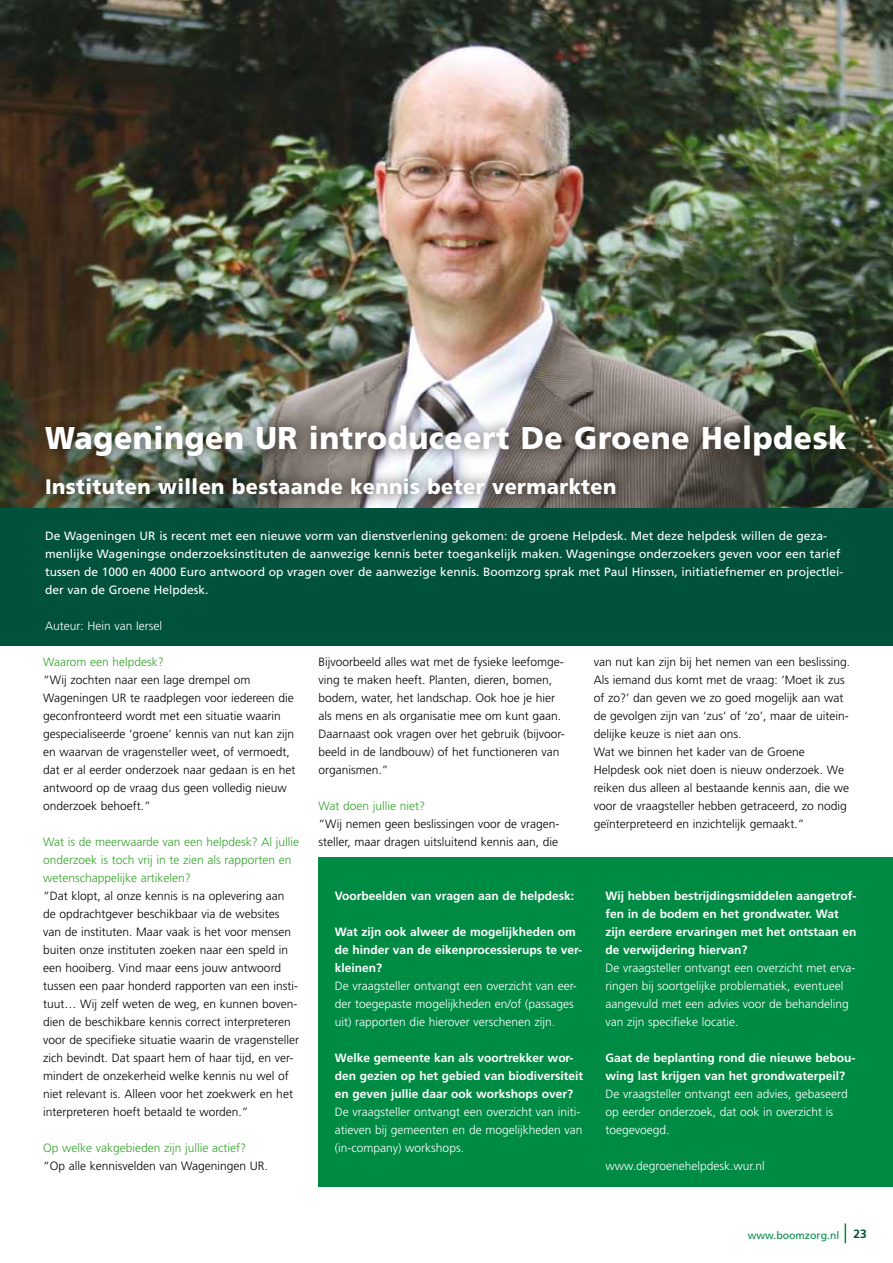
<style>
.page{position:relative;width:893px;height:1263px;background:#fff}
.page>*{position:absolute;margin:0;border:0;box-sizing:border-box;transform-origin:0 0}
.t1{font:900 31.5px "Frutiger";letter-spacing:.02em;color:#fff;scale:.95 1}
.t2{font:900 21px "Frutiger";letter-spacing:.02em;color:#fff;scale:.95 1}
.t3{font:300 12px/18px "Frutiger";color:#000}
.t4{font:300 12px/18px "Frutiger";color:#fff}
.t5{font:700 12px/18px "Frutiger";color:#fff}
.t6{font:12px/18px "Frutiger";color:#fff}
.t7{font:300 12px/18px "Frutiger";color:#35a32c}
.t8{font:10.5px "Frutiger";color:#008b45}
.s1{font-weight:700;font-size:12px;color:#00523c}
</style>
<div class="page">
<svg style="left:845px;top:1223px;width:1px;height:20px"></svg>
<img style="left:0;top:0;width:893px;height:508px">
<div style="left:34px;top:465px;width:595px;height:43px;background:#000;opacity:.3"></div>
<div style="left:32px;top:411px;width:827px;height:58px;background:#000;opacity:.3"></div>
<div style="left:0;top:508px;width:893px;height:137px;background:#00523c"></div>
<div style="left:318px;top:857px;width:575px;height:329px;background:#008b45"></div>
<h1 class="t1" style="left:45px;top:418px;width:845px">Wageningen UR introduceert De Groene Helpdesk</h1>
<h2 class="t2" style="left:45px;top:474px;width:603px">Instituten willen bestaande kennis beter vermarkten</h2>
<p class="t6" style="left:45px;top:527px;width:800px">De Wageningen UR is recent met een nieuwe vorm van dienstverlening gekomen: de groene Helpdesk. Met deze helpdesk willen de geza&shy;menlijke Wageningse onderzoeksinstituten de aanwezige kennis beter toegankelijk maken. Wageningse onderzoekers geven voor een tarief tussen de 1000 en 4000 Euro antwoord op vragen over de aanwezige kennis. Boomzorg sprak met Paul Hinssen, initiatiefnemer en projectlei&shy;der van de Groene Helpdesk.</p>
<p class="t4" style="left:45px;top:617px;width:119px">Auteur: Hein van Iersel</p>
<p class="t7" style="left:43px;top:653px;width:122px">Waarom een helpdesk?</p>
<p class="t3" style="left:43px;top:671px;width:254px">“Wij zochten naar een lage drempel om Wageningen UR te raadplegen voor iedereen die geconfronteerd wordt met een situatie waarin gespecialiseerde ‘groene’ kennis van nut kan zijn en waarvan de vragensteller weet, of vermoedt, dat er al eerder onderzoek naar gedaan is en het antwoord op de vraag dus geen volledig nieuw onderzoek behoeft.”</p>
<p class="t7" style="left:43px;top:833px;width:258px">Wat is de meerwaarde van een helpdesk? Al jullie onderzoek is toch vrij in te zien als rapporten en wetenschappelijke artikelen?</p>
<p class="t3" style="left:43px;top:887px;width:258px">“Dat klopt, al onze kennis is na oplevering aan de opdrachtgever beschikbaar via de websites van de instituten. Maar vaak is het voor mensen buiten onze instituten zoeken naar een speld in een hooiberg. Vind maar eens jouw antwoord tussen een paar honderd rapporten van een insti&shy;tuut… Wij zelf weten de weg, en kunnen boven&shy;dien de beschikbare kennis correct interpreteren voor de specifieke situatie waarin de vragensteller zich bevindt. Dat spaart hem of haar tijd, en ver&shy;mindert de onzekerheid welke kennis nu wel of niet relevant is. Alleen voor het zoekwerk en het interpreteren hoeft betaald te worden.”</p>
<p class="t7" style="left:43px;top:1139px;width:205px">Op welke vakgebieden zijn jullie actief?</p>
<p class="t3" style="left:43px;top:1157px;width:226px">“Op alle kennisvelden van Wageningen UR.</p>
<p class="t3" style="left:318px;top:653px;width:248px">Bijvoorbeeld alles wat met de fysieke leefomge&shy;ving te maken heeft. Planten, dieren, bomen, bodem, water, het landschap. Ook hoe je hier als mens en als organisatie mee om kunt gaan.<br>Daarnaast ook vragen over het gebruik (bijvoor&shy;beeld in de landbouw) of het functioneren van organismen.”</p>
<p class="t7" style="left:318px;top:797px;width:108px">Wat doen jullie niet?</p>
<p class="t3" style="left:318px;top:815px;width:243px">“Wij nemen geen beslissingen voor de vragen&shy;steller, maar dragen uitsluitend kennis aan, die</p>
<p class="t3" style="left:594px;top:653px;width:258px">van nut kan zijn bij het nemen van een beslissing.<br>Als iemand dus komt met de vraag: ‘Moet ik zus of zo?’ dan geven we zo goed mogelijk aan wat de gevolgen zijn van ‘zus’ of ‘zo’, maar de uitein&shy;delijke keuze is niet aan ons.<br>Wat we binnen het kader van de Groene Helpdesk ook niet doen is nieuw onderzoek. We reiken dus alleen al bestaande kennis aan, die we voor de vraagsteller hebben getraceerd, zo nodig geïnterpreteerd en inzichtelijk gemaakt.”</p>
<p class="t5" style="left:335px;top:887px;width:241px">Voorbeelden van vragen aan de helpdesk:</p>
<p class="t5" style="left:335px;top:923px;width:249px">Wat zijn ook alweer de mogelijkheden om de hinder van de eikenprocessierups te ver&shy;kleinen?</p>
<p class="t4" style="left:335px;top:977px;width:244px">De vraagsteller ontvangt een overzicht van eer&shy;der toegepaste mogelijkheden en/of (passages uit) rapporten die hierover verschenen zijn.</p>
<p class="t5" style="left:335px;top:1049px;width:250px">Welke gemeente kan als voortrekker wor&shy;den gezien op het gebied van biodiversiteit en geven jullie daar ook workshops over?</p>
<p class="t4" style="left:335px;top:1103px;width:249px">De vraagsteller ontvangt een overzicht van initi&shy;atieven bij gemeenten en de mogelijkheden van (in-company) workshops.</p>
<p class="t5" style="left:605px;top:887px;width:253px">Wij hebben bestrijdingsmiddelen aangetrof&shy;fen in de bodem en het grondwater. Wat zijn eerdere ervaringen met het ontstaan en de verwijdering hiervan?</p>
<p class="t4" style="left:605px;top:959px;width:251px">De vraagsteller ontvangt een overzicht met erva&shy;ringen bij soortgelijke problematiek, eventueel aangevuld met een advies voor de behandeling van zijn specifieke locatie.</p>
<p class="t5" style="left:605px;top:1049px;width:251px">Gaat de beplanting rond die nieuwe bebou&shy;wing last krijgen van het grondwaterpeil?</p>
<p class="t4" style="left:605px;top:1085px;width:244px">De vraagsteller ontvangt een advies, gebaseerd op eerder onderzoek, dat ook in overzicht is toegevoegd.</p>
<p class="t4" style="left:605px;top:1157px;width:161px">www.degroenehelpdesk.wur.nl</p>
<p class="t8" style="left:748px;top:1229px;width:121px">www.boomzorg.nl <span class="s1">23</span></p>
</div>
